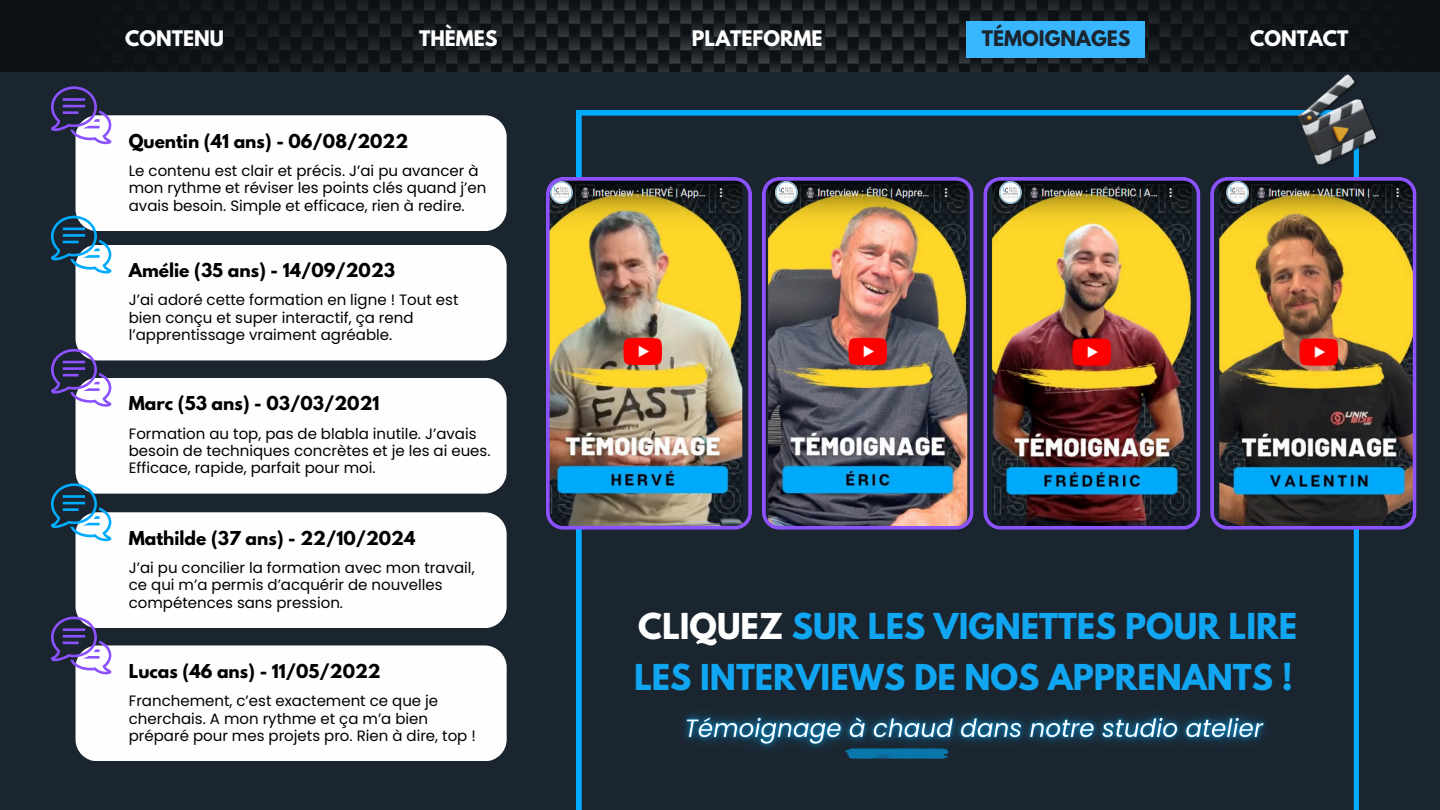
<style>
.page{position:relative;width:1440px;height:810px;background:#1b252f}
.page>*{position:absolute;margin:0;border:0;box-sizing:border-box;transform-origin:0 0}
.t1{font:700 31.6px/51px "League Spartan";color:#11a6f1}
.t2{font:700 19px "League Spartan";color:#fff}
.t3{font:700 19px "League Spartan";color:#1b252f}
.t4{font:700 17px "League Spartan";color:#000}
.t5{font:15px/17.2px "Poppins";color:#000}
.s1{color:#fefefe}
</style>
<div class="page">
<div style="left:76px;top:115px;width:431px;height:116px;background:#fefefe;border-radius:22px"></div>
<div style="left:76px;top:245px;width:431px;height:115px;background:#fefefe;border-radius:22px"></div>
<div style="left:76px;top:378px;width:431px;height:116px;background:#fefefe;border-radius:22px"></div>
<div style="left:76px;top:512px;width:431px;height:116px;background:#fefefe;border-radius:22px"></div>
<div style="left:76px;top:645px;width:431px;height:116px;background:#fefefe;border-radius:22px"></div>
<svg style="left:51px;top:86px;width:60px;height:58px"></svg>
<svg style="left:51px;top:216px;width:60px;height:57px"></svg>
<svg style="left:51px;top:349px;width:60px;height:58px"></svg>
<svg style="left:51px;top:483px;width:60px;height:58px"></svg>
<svg style="left:51px;top:617px;width:60px;height:57px"></svg>
<svg style="left:576px;top:110px;width:783px;height:700px"></svg>
<img style="left:546px;top:177px;width:206px;height:352px">
<img style="left:762px;top:177px;width:211px;height:352px">
<img style="left:983px;top:177px;width:217px;height:352px">
<img style="left:1210px;top:177px;width:206px;height:352px">
<img style="left:1290px;top:74px;width:88px;height:95px">
<img style="left:651px;top:679px;width:646px;height:100px">
<img style="left:0;top:0;width:1440px;height:72px">
<div style="left:966px;top:21px;width:179px;height:36px;background:#38b6ff"></div>
<p class="t2" style="left:125px;top:29px;width:100px">CONTENU</p>
<p class="t2" style="left:419px;top:29px;width:80px">THÈMES</p>
<h4 class="t2" style="left:692px;top:29px;width:132px">PLATEFORME</h4>
<h4 class="t3" style="left:982px;top:29px;width:150px">TÉMOIGNAGES</h4>
<p class="t2" style="left:1250px;top:29px;width:100px">CONTACT</p>
<h3 class="t4" style="left:129px;top:132px;width:281px">Quentin (41 ans) - 06/08/2022</h3>
<h4 class="t5" style="left:129px;top:162px;width:359px">Le contenu est clair et précis. J’ai pu avancer à mon rythme et réviser les points clés quand j’en avais besoin. Simple et efficace, rien à redire.</h4>
<h3 class="t4" style="left:129px;top:262px;width:268px">Amélie (35 ans) - 14/09/2023</h3>
<p class="t5" style="left:129px;top:292px;width:331px">J’ai adoré cette formation en ligne ! Tout est bien conçu et super interactif, ça rend l’apprentissage vraiment agréable.</p>
<h3 class="t4" style="left:129px;top:395px;width:252px">Marc (53 ans) - 03/03/2021</h3>
<p class="t5" style="left:129px;top:425px;width:363px">Formation au top, pas de blabla inutile. J’avais besoin de techniques concrètes et je les ai eues.<br>Efficace, rapide, parfait pour moi.</p>
<h3 class="t4" style="left:129px;top:529px;width:288px">Mathilde (37 ans) - 22/10/2024</h3>
<h4 class="t5" style="left:129px;top:559px;width:347px">J’ai pu concilier la formation avec mon travail, ce qui m’a permis d’acquérir de nouvelles compétences sans pression.</h4>
<p class="t4" style="left:129px;top:663px;width:253px">Lucas (46 ans) - 11/05/2022</p>
<p class="t5" style="left:129px;top:692px;width:349px">Franchement, c’est exactement ce que je cherchais. A mon rythme et ça m’a bien préparé pour mes projets pro. Rien à dire, top !</p>
<p class="t1" style="left:634px;top:604px;width:665px"><span class="s1">CLIQUEZ</span> SUR LES VIGNETTES POUR LIRE<br>LES INTERVIEWS DE NOS APPRENANTS !</p>
</div>
